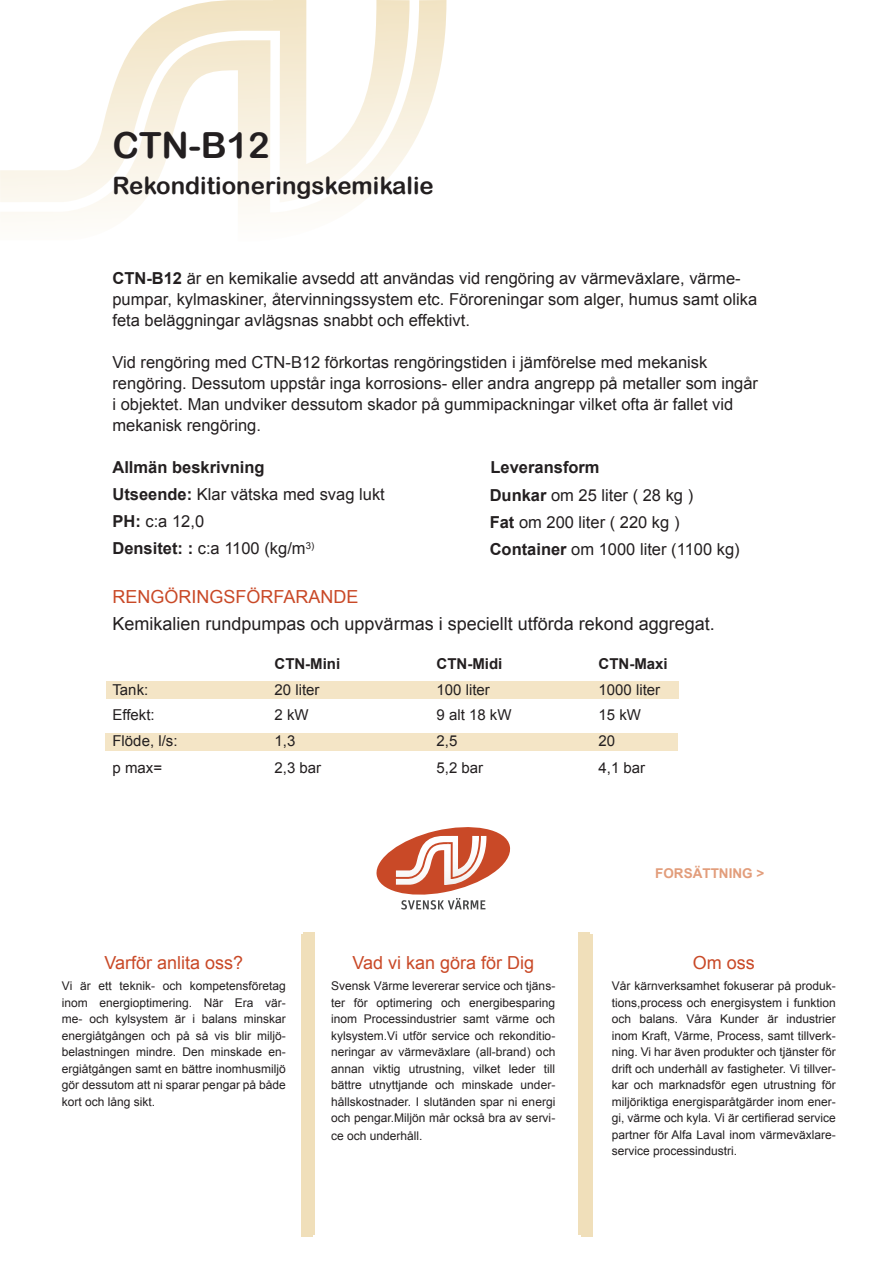
<style>
.page{position:relative;width:893px;height:1263px;background:#fff}
.page>*{position:absolute;margin:0;border:0;box-sizing:border-box;transform-origin:0 0}
.t1{font:36px "Arial Rounded MT Bold";color:#231f20}
.t2{font:24px "Arial Rounded MT Bold";color:#231f20}
.t3{font:18px "Arial";color:#231f20}
.t4{font:18px "Arial";color:#c94927}
.t5{font:16.5px/21px "Arial";color:#231f20}
.t6{font:700 16.5px "Arial";color:#231f20}
.t7{font:15px "Arial";color:#231f20}
.t8{font:700 15px "Arial";color:#231f20}
.t9{font:700 13.5px "Arial";color:#e29d7b}
.t10{font:12px/16.5px "Arial";color:#231f20;text-align:justify}
.s1{font-weight:700}
</style>
<div class="page">
<div style="left:304px;top:932px;width:11px;height:303px;background:#f0dfba"></div>
<div style="left:578px;top:932px;width:11px;height:303px;background:#f0dfba"></div>
<svg style="left:1px;top:0;width:445px;height:218px"></svg>
<svg style="left:0;top:0;width:410px;height:202px"></svg>
<svg style="left:376px;top:827px;width:134px;height:82px"></svg>
<div style="left:105px;top:733px;width:572px;height:17px;background:#f4e5c6"></div>
<div style="left:106px;top:681px;width:572px;height:18px;background:#f4e5c6"></div>
<div style="left:302px;top:934px;width:11px;height:303px;background:#f0dfba"></div>
<div style="left:581px;top:934px;width:11px;height:303px;background:#f0dfba"></div>
<p class="t1" style="left:112px;top:124px;width:159px">CTN-B12</p>
<p class="t2" style="left:112px;top:171px;width:323px">Rekonditioneringskemikalie</p>
<p class="t5" style="left:112px;top:268px;width:646px"><span class="s1">CTN-B12</span> är en kemikalie avsedd att användas vid rengöring av värmeväxlare, värme&shy;pumpar, kylmaskiner, återvinningssystem etc. Föroreningar som alger, humus samt olika feta beläggningar avlägsnas snabbt och effektivt.</p>
<p class="t5" style="left:112px;top:352px;width:647px">Vid rengöring med CTN-B12 förkortas rengöringstiden i jämförelse med mekanisk rengöring. Dessutom uppstår inga korrosions- eller andra angrepp på metaller som ingår i objektet. Man undviker dessutom skador på gummipackningar vilket ofta är fallet vid mekanisk rengöring.</p>
<p class="t6" style="left:112px;top:456px;width:154px">Allmän beskrivning</p>
<p class="t6" style="left:490px;top:456px;width:111px">Leveransform</p>
<p class="t5" style="left:112px;top:484px;width:274px"><span class="s1">Utseende:</span> Klar vätska med svag lukt</p>
<p class="t5" style="left:112px;top:511px;width:93px"><span class="s1">PH:</span> c:a 12,0</p>
<p class="t5" style="left:112px;top:538px;width:203px"><span class="s1">Densitet: :</span> c:a 1100 (kg/m<sup>3)</sup></p>
<p class="t4" style="left:112px;top:585px;width:248px">RENGÖRINGSFÖRFARANDE</p>
<p class="t3" style="left:112px;top:612px;width:604px">Kemikalien rundpumpas och uppvärmas i speciellt utförda rekond aggregat.</p>
<p class="t8" style="left:274px;top:654px;width:67px">CTN-Mini</p>
<p class="t8" style="left:436px;top:654px;width:67px">CTN-Midi</p>
<p class="t8" style="left:598px;top:654px;width:71px">CTN-Maxi</p>
<p class="t7" style="left:112px;top:680px;width:37px">Tank:</p>
<p class="t7" style="left:274px;top:680px;width:47px">20 liter</p>
<p class="t7" style="left:436px;top:680px;width:55px">100 liter</p>
<p class="t7" style="left:598px;top:680px;width:63px">1000 liter</p>
<p class="t7" style="left:112px;top:705px;width:44px">Effekt:</p>
<p class="t7" style="left:274px;top:705px;width:36px">2 kW</p>
<p class="t7" style="left:436px;top:705px;width:77px">9 alt 18 kW</p>
<p class="t7" style="left:598px;top:705px;width:44px">15 kW</p>
<p class="t7" style="left:112px;top:731px;width:67px">Flöde, l/s:</p>
<p class="t7" style="left:274px;top:731px;width:22px">1,3</p>
<p class="t7" style="left:436px;top:731px;width:22px">2,5</p>
<p class="t7" style="left:598px;top:731px;width:18px">20</p>
<p class="t7" style="left:112px;top:758px;width:51px">p max=</p>
<p class="t7" style="left:274px;top:758px;width:48px">2,3 bar</p>
<p class="t7" style="left:436px;top:758px;width:48px">5,2 bar</p>
<p class="t7" style="left:598px;top:758px;width:48px">4,1 bar</p>
<p class="t5" style="left:490px;top:485px;width:205px"><span class="s1">Dunkar</span> om 25 liter ( 28 kg )</p>
<p class="t5" style="left:490px;top:512px;width:191px"><span class="s1">Fat</span> om 200 liter ( 220 kg )</p>
<p class="t5" style="left:490px;top:539px;width:252px"><span class="s1">Container</span> om 1000 liter (1100 kg)</p>
<h3 class="t4" style="left:105px;top:951px;width:140px">Varför anlita oss?</h3>
<p class="t10" style="left:62px;top:978px;width:226px">Vi är ett teknik- och kompetensföretag inom energioptimering. När Era vär&shy;me- och kylsystem är i balans minskar energiåtgången och på så vis blir miljö&shy;belastningen mindre. Den minskade en&shy;ergiåtgången samt en bättre inomhusmiljö gör dessutom att ni sparar pengar på både kort och lång sikt.</p>
<h3 class="t4" style="left:352px;top:951px;width:183px">Vad vi kan göra för Dig</h3>
<p class="t10" style="left:331px;top:978px;width:226px">Svensk Värme levererar service och tjäns&shy;ter för optimering och energibesparing inom Processindustrier samt värme och kylsystem.Vi utför service och rekonditio&shy;neringar av värmeväxlare (all-brand) och annan viktig utrustning, vilket leder till bättre utnyttjande och minskade under&shy;hållskostnader. I slutänden spar ni energi och pengar.Miljön mår också bra av servi-</p>
<p class="t10" style="left:331px;top:1128px;width:93px">ce och underhåll.</p>
<p class="t9" style="left:655px;top:864px;width:111px">FORSÄTTNING &gt;</p>
<h3 class="t4" style="left:693px;top:951px;width:64px">Om oss</h3>
<p class="t10" style="left:612px;top:978px;width:226px">Vår kärnverksamhet fokuserar på produk&shy;tions,process och energisystem i funktion och balans. Våra Kunder är industrier inom Kraft, Värme, Process, samt tillverk&shy;ning. Vi har även produkter och tjänster för drift och underhåll av fastigheter. Vi tillver&shy;kar och marknadsför egen utrustning för miljöriktiga energisparåtgärder inom ener&shy;gi, värme och kyla. Vi är certifierad service partner för Alfa Laval inom värmeväxlare&shy;service processindustri.</p>
</div>
